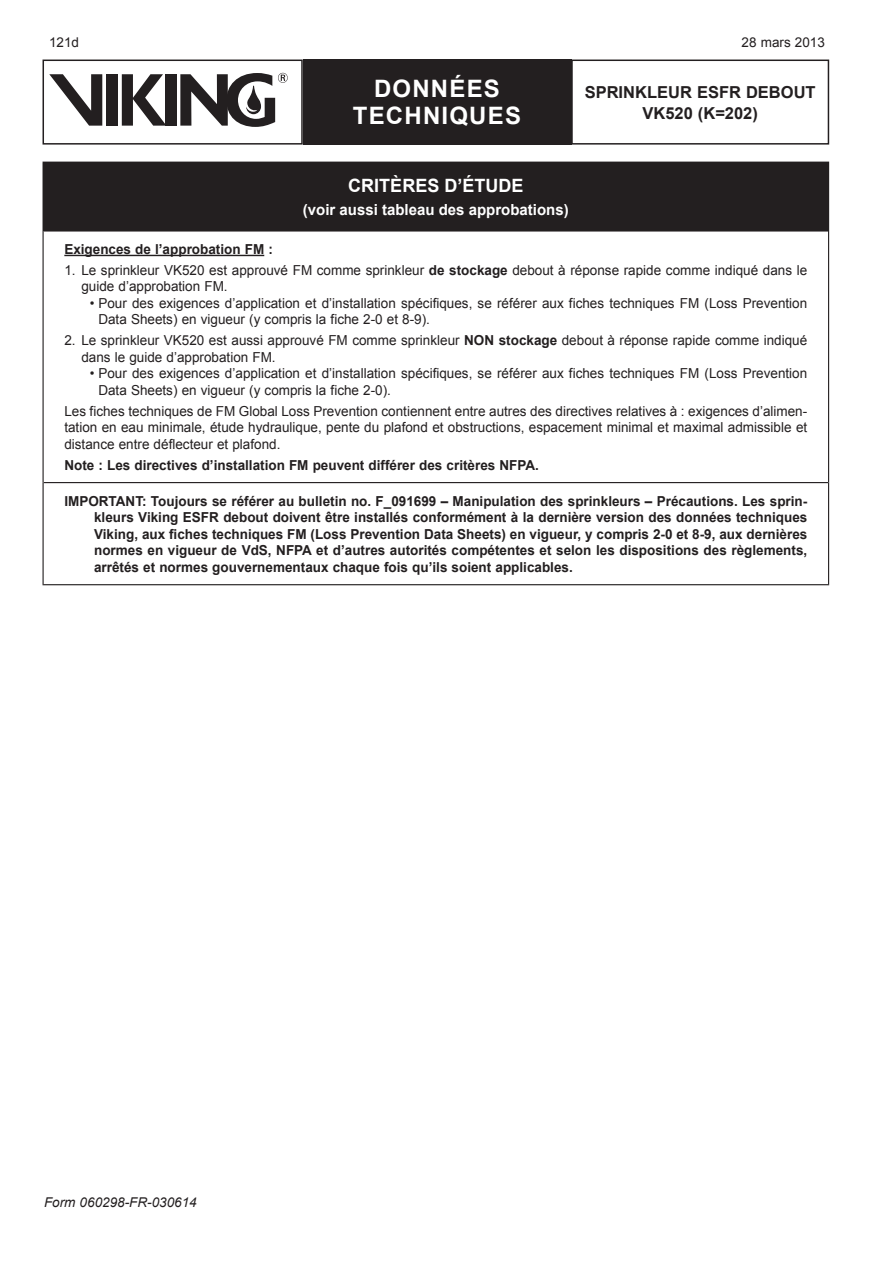
<style>
.page{position:relative;width:893px;height:1263px;background:#fff}
.page>*{position:absolute;margin:0;border:0;box-sizing:border-box;transform-origin:0 0}
.t1{font:700 24px/27px "Arial";letter-spacing:.05em;color:#fff;text-align:center}
.t2{font:700 18.3px "Arial";color:#fff}
.t3{font:700 16.5px/21px "Arial";color:#231f20;text-align:center}
.t4{font:700 15.3px "Arial";color:#fff}
.body{font:13.8px/16.5px "Arial";color:#231f20}
.body-2{font:700 13.8px/16.5px "Arial";color:#231f20;text-align:justify}
.t5{font:italic 13.5px "Arial";color:#231f20}
.t6{font:13.5px "Arial";color:#231f20}
.s1{font-weight:700}
</style>
<div class="page">
<div style="left:571px;top:60px;width:258px;height:85px;border:2px solid #231f20"></div>
<div style="left:303px;top:60px;width:268px;height:85px;background:#231f20"></div>
<div style="left:165px;top:74px;width:11px;height:52px;background:#231f20"></div>
<div style="left:106px;top:74px;width:12px;height:52px;background:#231f20"></div>
<svg style="left:122px;top:74px;width:43px;height:52px"></svg>
<svg style="left:49px;top:74px;width:53px;height:52px"></svg>
<svg style="left:180px;top:73px;width:108px;height:54px"></svg>
<div style="left:43px;top:60px;width:260px;height:85px;border:2px solid #231f20"></div>
<div style="left:43px;top:162px;width:786px;height:69px;background:#231f20"></div>
<hr style="left:44px;top:230px;width:784px;height:2px;background:#231f20">
<hr style="left:44px;top:482px;width:784px;height:1px;background:#231f20">
<hr style="left:43px;top:584px;width:786px;height:1px;background:#231f20">
<hr style="left:43px;top:231px;width:1px;height:252px;background:#231f20">
<hr style="left:828px;top:231px;width:1px;height:252px;background:#231f20">
<hr style="left:43px;top:483px;width:1px;height:101px;background:#231f20">
<hr style="left:828px;top:483px;width:1px;height:101px;background:#231f20">
<hr style="left:64px;top:255px;width:200px;height:1px;background:#231f20">
<p class="t6" style="left:49px;top:33px;width:32px">121d</p>
<p class="t6" style="left:742px;top:33px;width:85px">28 mars 2013</p>
<h1 class="t1" style="left:353px;top:76px;width:170px">DONNÉES<br>TECHNIQUES</h1>
<p class="t3" style="left:585px;top:82px;width:233px">SPRINKLEUR ESFR DEBOUT<br>VK520 (K=202)</p>
<p class="t2" style="left:348px;top:173px;width:177px">CRITÈRES D’ÉTUDE</p>
<p class="t4" style="left:303px;top:199px;width:267px">(voir aussi tableau des approbations)</p>
<p class="body-2" style="left:64px;top:241px;width:210px">Exigences de l’approbation FM :</p>
<p class="body" style="left:81px;top:262px;width:727px;text-indent:-17px">1. Le sprinkleur VK520 est approuvé FM comme sprinkleur <span class="s1">de stockage</span> debout à réponse rapide comme indiqué dans le guide d’approbation FM.</p>
<p class="body" style="left:98px;top:295px;width:710px;text-indent:-9px">• Pour des exigences d’application et d’installation spécifiques, se référer aux fiches techniques FM (Loss Prevention<br>Data Sheets) en vigueur (y compris la fiche 2-0 et 8-9).</p>
<p class="body" style="left:81px;top:332px;width:727px;text-indent:-17px">2. Le sprinkleur VK520 est aussi approuvé FM comme sprinkleur <span class="s1">NON stockage</span> debout à réponse rapide comme indiqué dans le guide d’approbation FM.</p>
<p class="body" style="left:98px;top:365px;width:710px;text-indent:-9px">• Pour des exigences d’application et d’installation spécifiques, se référer aux fiches techniques FM (Loss Prevention<br>Data Sheets) en vigueur (y compris la fiche 2-0).</p>
<p class="body" style="left:64px;top:403px;width:744px;text-align:justify">Les fiches techniques de FM Global Loss Prevention contiennent entre autres des directives relatives à : exigences d’alimen&shy;tation en eau minimale, étude hydraulique, pente du plafond et obstructions, espacement minimal et maximal admissible et distance entre déflecteur et plafond.</p>
<p class="body-2" style="left:64px;top:457px;width:476px">Note : Les directives d’installation FM peuvent différer des critères NFPA.</p>
<p class="body-2" style="left:94px;top:493px;width:715px;text-indent:-30px">IMPORTANT: Toujours se référer au bulletin no. F_091699 – Manipulation des sprinkleurs – Précautions. Les sprin&shy;kleurs Viking ESFR debout doivent être installés conformément à la dernière version des données techniques Viking, aux fiches techniques FM (Loss Prevention Data Sheets) en vigueur, y compris 2-0 et 8-9, aux dernières normes en vigueur de VdS, NFPA et d’autres autorités compétentes et selon les dispositions des règlements, arrêtés et normes gouvernementaux chaque fois qu’ils soient applicables.</p>
<p class="t5" style="left:44px;top:1194px;width:154px">Form 060298-FR-030614</p>
</div>
